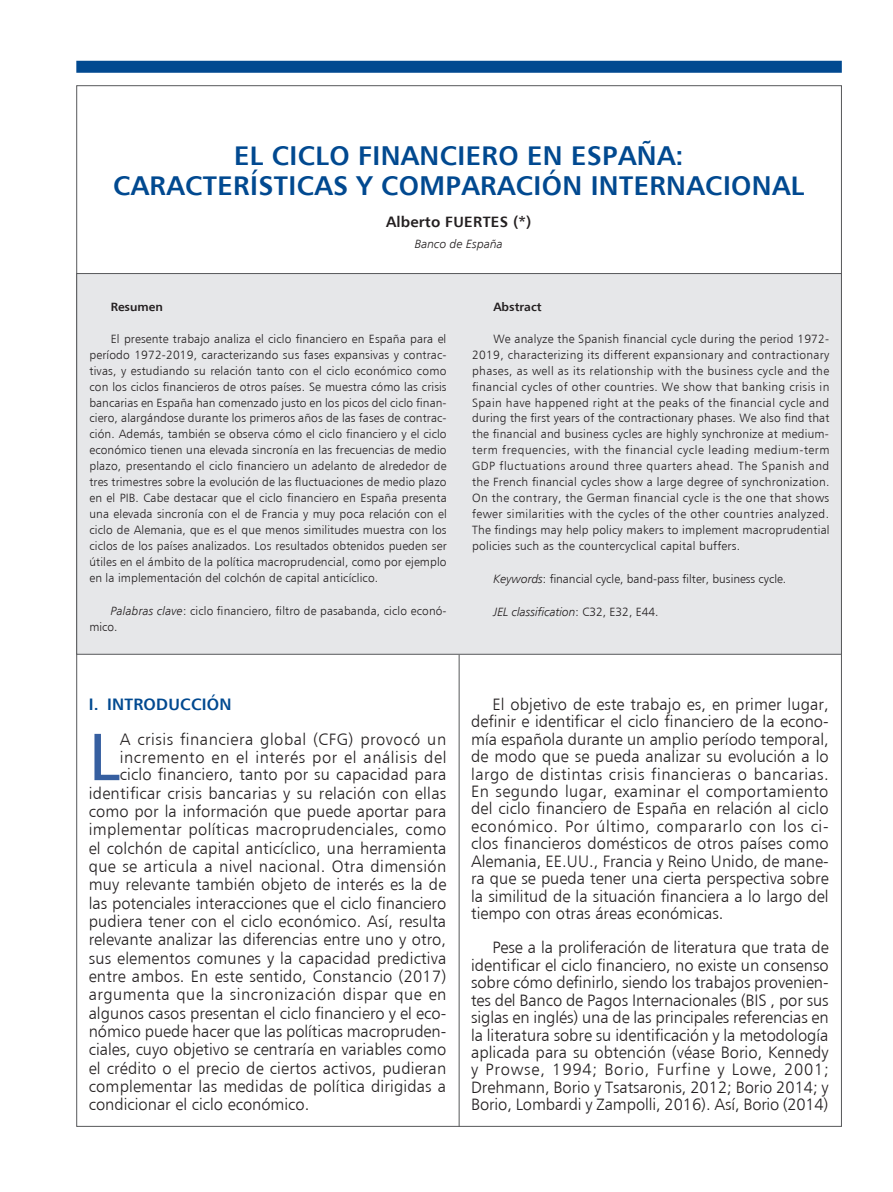
<style>
.page{position:relative;width:893px;height:1192px;background:#fff}
.page>*{position:absolute;margin:0;border:0;box-sizing:border-box;transform-origin:0 0}
.t1{font:66.6px "Humanist 777 BT Roman B";color:#365fa0}
.t2{font:27px/30px "Humanist 777 BT Bold B";letter-spacing:.015em;color:#014990;text-align:center}
.t3{font:16.5px/17.4px "Humanist 777 BT Light B";letter-spacing:.01em;color:#231f20;text-align:justify}
.t4{font:16.5px "Humanist 777 BT Light B";letter-spacing:.03em;color:#231f20}
.t5{font:16.5px "Humanist 777 BT Light B";letter-spacing:.035em;color:#231f20}
.t6{font:16.5px "Humanist 777 BT Bold B";letter-spacing:.015em;color:#014990}
.t7{font:15px "Humanist 777 BT Bold B";letter-spacing:.015em;color:#231f20}
.t8{font:12px/15.9px "Humanist 777 BT Light B";letter-spacing:.01em;color:#231f20;text-align:justify}
.t9{font:12px "Humanist 777 BT Light Italic B";color:#231f20}
.t10{font:12px "Humanist 777 BT Bold B";color:#231f20}
.s1{font-family:"Humanist 777 BT Light Italic B"}
.s2{font-family:"Humanist 777 BT Light B"}
</style>
<div class="page">
<div style="left:76px;top:61px;width:766px;height:12px;background:#014990"></div>
<hr style="left:459px;top:654px;width:1px;height:472px;background:#57585a">
<div style="left:76px;top:273px;width:766px;height:381px;background:#e6e7e9;border:1px solid #57585a"></div>
<h2 class="t2" style="left:113px;top:140px;width:693px">EL CICLO FINANCIERO EN ESPAÑA:<br>CARACTERÍSTICAS Y COMPARACIÓN INTERNACIONAL</h2>
<p class="t7" style="left:386px;top:212px;width:147px">Alberto FUERTES (*)</p>
<p class="t9" style="left:415px;top:236px;width:90px">Banco de España</p>
<p class="t10" style="left:111px;top:299px;width:54px">Resumen</p>
<p class="t8" style="left:89px;top:330px;width:359px;text-indent:21px">El presente trabajo analiza el ciclo financiero en España para el período 1972-2019, caracterizando sus fases expansivas y contrac&shy;tivas, y estudiando su relación tanto con el ciclo económico como con los ciclos financieros de otros países. Se muestra cómo las crisis bancarias en España han comenzado justo en los picos del ciclo finan&shy;ciero, alargándose durante los primeros años de las fases de contrac&shy;ción. Además, también se observa cómo el ciclo financiero y el ciclo económico tienen una elevada sincronía en las frecuencias de medio plazo, presentando el ciclo financiero un adelanto de alrededor de tres trimestres sobre la evolución de las fluctuaciones de medio plazo en el PIB. Cabe destacar que el ciclo financiero en España presenta una elevada sincronía con el de Francia y muy poca relación con el ciclo de Alemania, que es el que menos similitudes muestra con los ciclos de los países analizados. Los resultados obtenidos pueden ser útiles en el ámbito de la política macroprudencial, como por ejemplo en la implementación del colchón de capital anticíclico.</p>
<p class="t8" style="left:89px;top:602px;width:359px;text-indent:21px"><span class="s1">Palabras clave</span>: ciclo financiero, filtro de pasabanda, ciclo econó&shy;mico.</p>
<p class="t10" style="left:493px;top:299px;width:50px">Abstract</p>
<p class="t8" style="left:472px;top:330px;width:359px;text-indent:21px">We analyze the Spanish financial cycle during the period 1972- 2019, characterizing its different expansionary and contractionary phases, as well as its relationship with the business cycle and the financial cycles of other countries. We show that banking crisis in Spain have happened right at the peaks of the financial cycle and during the first years of the contractionary phases. We also find that the financial and business cycles are highly synchronize at medium&shy;term frequencies, with the financial cycle leading medium-term GDP fluctuations around three quarters ahead. The Spanish and the French financial cycles show a large degree of synchronization.<br>On the contrary, the German financial cycle is the one that shows fewer similarities with the cycles of the other countries analyzed.<br>The findings may help policy makers to implement macroprudential policies such as the countercyclical capital buffers.</p>
<p class="t8" style="left:493px;top:570px;width:294px"><span class="s1">Keywords</span>: financial cycle, band-pass filter, business cycle.</p>
<p class="t9" style="left:493px;top:604px;width:167px">JEL classification<span class="s2">: C32, E32, E44.</span></p>
<h3 class="t6" style="left:89px;top:693px;width:144px">I. INTRODUCCIÓN</h3>
<h1 class="t1" style="left:89px;top:715px;width:32px">L</h1>
<h3 class="t4" style="left:120px;top:729px;width:328px">A crisis financiera global (CFG) provocó un</h3>
<h3 class="t5" style="left:120px;top:746px;width:328px">incremento en el interés por el análisis del</h3>
<h3 class="t3" style="left:120px;top:765px;width:328px">ciclo financiero, tanto por su capacidad para</h3>
<h3 class="t3" style="left:89px;top:783px;width:359px">identificar crisis bancarias y su relación con ellas</h3>
<h3 class="t3" style="left:89px;top:802px;width:359px">como por la información que puede aportar para</h3>
<h3 class="t3" style="left:89px;top:820px;width:359px">implementar políticas macroprudenciales, como</h3>
<h3 class="t3" style="left:89px;top:838px;width:359px">el colchón de capital anticíclico, una herramienta</h3>
<h3 class="t3" style="left:89px;top:857px;width:359px">que se articula a nivel nacional. Otra dimensión</h3>
<h3 class="t3" style="left:89px;top:875px;width:359px">muy relevante también objeto de interés es la de</h3>
<h3 class="t3" style="left:89px;top:893px;width:359px">las potenciales interacciones que el ciclo financiero</h3>
<h3 class="t3" style="left:89px;top:912px;width:359px">pudiera tener con el ciclo económico. Así, resulta</h3>
<h3 class="t3" style="left:89px;top:930px;width:359px">relevante analizar las diferencias entre uno y otro,</h3>
<h3 class="t3" style="left:89px;top:948px;width:359px">sus elementos comunes y la capacidad predictiva</h3>
<h3 class="t3" style="left:89px;top:967px;width:359px">entre ambos. En este sentido, Constancio (2017)</h3>
<h3 class="t4" style="left:89px;top:984px;width:359px">argumenta que la sincronización dispar que en</h3>
<h3 class="t3" style="left:89px;top:1003px;width:359px">algunos casos presentan el ciclo financiero y el eco-</h3>
<h3 class="t3" style="left:89px;top:1022px;width:359px">nómico puede hacer que las políticas macropruden-</h3>
<h3 class="t3" style="left:89px;top:1040px;width:359px">ciales, cuyo objetivo se centraría en variables como</h3>
<h3 class="t3" style="left:89px;top:1058px;width:359px">el crédito o el precio de ciertos activos, pudieran</h3>
<h3 class="t3" style="left:89px;top:1077px;width:359px">complementar las medidas de política dirigidas a</h3>
<h3 class="t3" style="left:89px;top:1095px;width:222px">condicionar el ciclo económico.</h3>
<p class="t3" style="left:471px;top:695px;width:359px;text-indent:21px">El objetivo de este trabajo es, en primer lugar, definir e identificar el ciclo financiero de la econo&shy;mía española durante un amplio período temporal, de modo que se pueda analizar su evolución a lo largo de distintas crisis financieras o bancarias.<br>En segundo lugar, examinar el comportamiento del ciclo financiero de España en relación al ciclo económico. Por último, compararlo con los ci&shy;clos financieros domésticos de otros países como Alemania, EE.UU., Francia y Reino Unido, de mane&shy;ra que se pueda tener una cierta perspectiva sobre la similitud de la situación financiera a lo largo del tiempo con otras áreas económicas.</p>
<p class="t3" style="left:471px;top:938px;width:359px;text-indent:21px">Pese a la proliferación de literatura que trata de identificar el ciclo financiero, no existe un consenso sobre cómo definirlo, siendo los trabajos provenien&shy;tes del Banco de Pagos Internacionales (BIS , por sus siglas en inglés) una de las principales referencias en la literatura sobre su identificación y la metodología aplicada para su obtención (véase Borio, Kennedy y Prowse, 1994; Borio, Furfine y Lowe, 2001; Drehmann, Borio y Tsatsaronis, 2012; Borio 2014; y Borio, Lombardi y Zampolli, 2016). Así, Borio (2014)</p>
</div>
